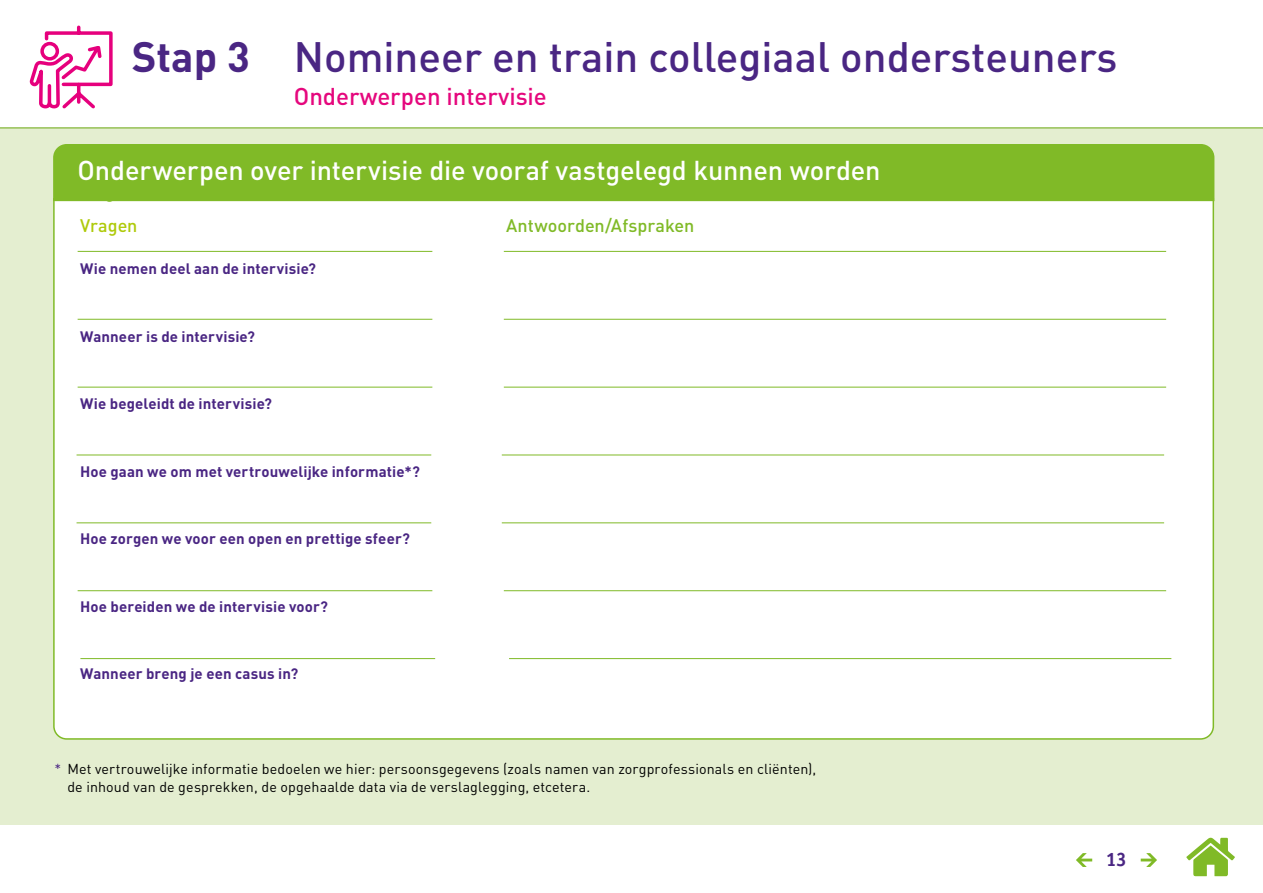
<style>
.page{position:relative;width:1263px;height:893px;background:#fff}
.page>*{position:absolute;margin:0;border:0;box-sizing:border-box;transform-origin:0 0}
.t1{font:500 42px "DINOT";color:#4a2683}
.t2{font:500 27px "DINOT";letter-spacing:-.005em;color:#fff}
.t3{font:500 24px "DINOT";color:#e5077d}
.t4{font:700 19.5px "Officina Sans ITC Pro";color:#4a2683}
.t5{font:500 18px "DINOT";color:#80ba27}
.t6{font:500 18px "DINOT";letter-spacing:-.005em;color:#afca0b}
.t7{font:700 15px "DINOT";letter-spacing:.01em;color:#4a2683}
.t8{font:14.25px/18px "DINOT";letter-spacing:.01em;color:#000}
.s1{font-weight:700}
.s2{color:#4a2683}
</style>
<div class="page">
<div style="left:0;top:128px;width:1263px;height:697px;background:#e4eed0"></div>
<hr style="left:0;top:128px;width:1263px;height:1px;background:#80ba27">
<svg style="left:1186px;top:837px;width:49px;height:39px"></svg>
<svg style="left:1141px;top:853px;width:16px;height:14px"></svg>
<svg style="left:1076px;top:853px;width:16px;height:14px"></svg>
<svg style="left:31px;top:25px;width:82px;height:84px"></svg>
<div style="left:53px;top:202px;width:1162px;height:538px;background:#fff"></div>
<div style="left:53px;top:144px;width:1162px;height:58px;background:#80ba27"></div>
<hr style="left:78px;top:251px;width:354px;height:1px;background:#80ba27">
<hr style="left:504px;top:251px;width:662px;height:1px;background:#80ba27">
<hr style="left:78px;top:387px;width:354px;height:1px;background:#80ba27">
<hr style="left:504px;top:387px;width:662px;height:1px;background:#80ba27">
<hr style="left:77px;top:523px;width:354px;height:1px;background:#80ba27">
<hr style="left:502px;top:523px;width:662px;height:1px;background:#80ba27">
<hr style="left:80px;top:658px;width:355px;height:1px;background:#80ba27">
<hr style="left:509px;top:658px;width:662px;height:1px;background:#80ba27">
<hr style="left:78px;top:590px;width:354px;height:1px;background:#80ba27">
<hr style="left:504px;top:590px;width:662px;height:1px;background:#80ba27">
<hr style="left:77px;top:455px;width:354px;height:1px;background:#80ba27">
<hr style="left:502px;top:455px;width:662px;height:1px;background:#80ba27">
<hr style="left:78px;top:319px;width:354px;height:1px;background:#80ba27">
<hr style="left:504px;top:319px;width:662px;height:1px;background:#80ba27">
<h1 class="t1" style="left:132px;top:30px;width:987px"><span class="s1">Stap 3</span> Nomineer en train collegiaal ondersteuners</h1>
<h3 class="t3" style="left:294px;top:81px;width:255px">Onderwerpen intervisie</h3>
<h2 class="t2" style="left:78px;top:153px;width:804px">Onderwerpen over intervisie die vooraf vastgelegd kunnen worden</h2>
<p class="t6" style="left:80px;top:214px;width:59px">Vragen</p>
<p class="t5" style="left:506px;top:214px;width:190px">Antwoorden/Afspraken</p>
<p class="t7" style="left:80px;top:259px;width:237px">Wie nemen deel aan de intervisie?</p>
<p class="t7" style="left:80px;top:327px;width:176px">Wanneer is de intervisie?</p>
<p class="t7" style="left:80px;top:394px;width:193px">Wie begeleidt de intervisie?</p>
<p class="t7" style="left:80px;top:462px;width:341px">Hoe gaan we om met vertrouwelijke informatie*?</p>
<p class="t7" style="left:80px;top:529px;width:331px">Hoe zorgen we voor een open en prettige sfeer?</p>
<p class="t7" style="left:80px;top:597px;width:249px">Hoe bereiden we de intervisie voor?</p>
<p class="t7" style="left:80px;top:664px;width:220px">Wanneer breng je een casus in?</p>
<p class="t8" style="left:67px;top:760px;width:750px;text-indent:-13px"><span class="s2">*</span> Met vertrouwelijke informatie bedoelen we hier: persoonsgegevens (zoals namen van zorgprofessionals en cliënten), de inhoud van de gesprekken, de opgehaalde data via de verslaglegging, etcetera.</p>
<h3 class="t4" style="left:1106px;top:847px;width:22px">13</h3>
</div>
